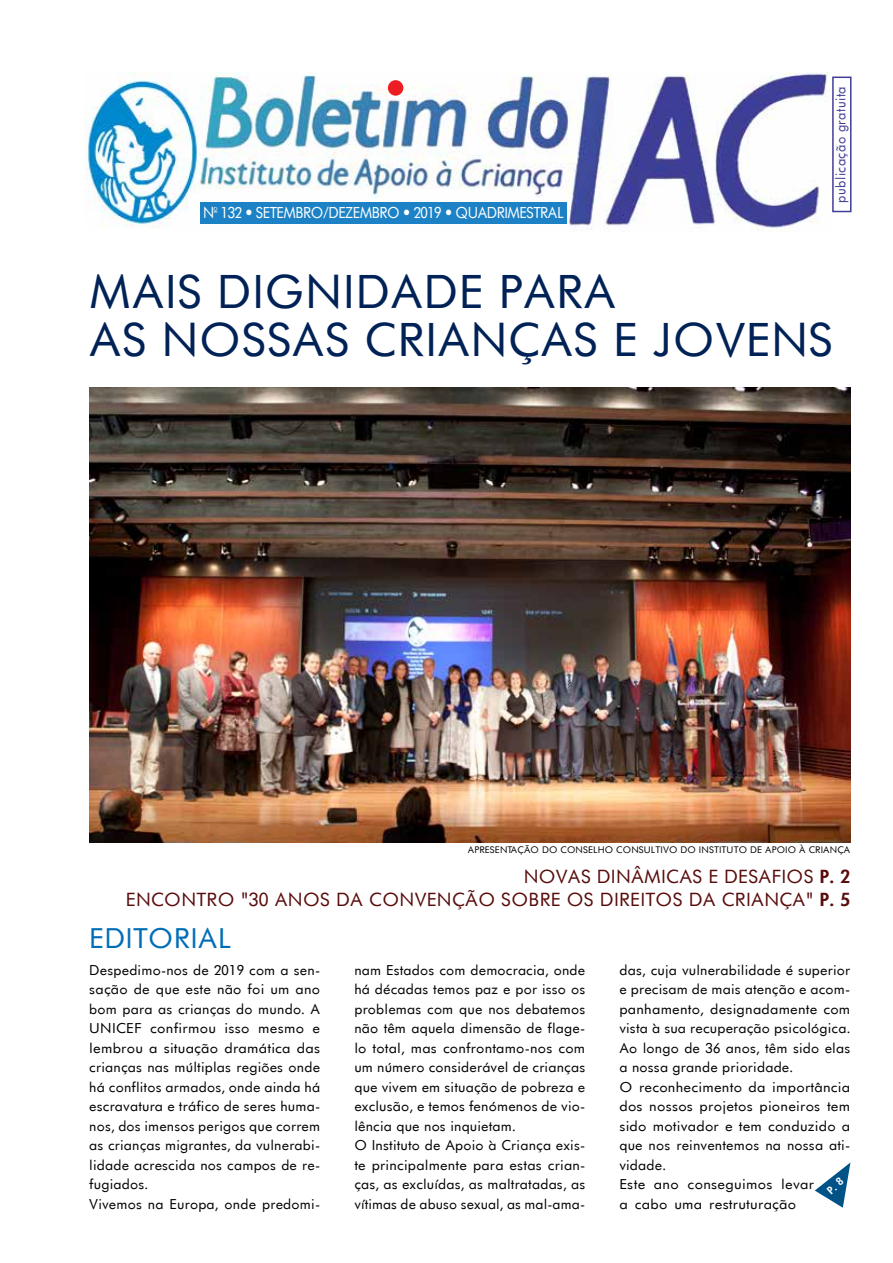
<style>
.page{position:relative;width:893px;height:1263px;background:#fff}
.page>*{position:absolute;margin:0;border:0;box-sizing:border-box;transform-origin:0 0}
.t1{font:45px "Futurist";color:#002257}
.t2{font:27px "Futurist";color:#006db7}
.t3{font:18px/22.5px "Futurist";letter-spacing:.005em;color:#590c0c;text-align:right}
.t4{font:15px "Futurist";letter-spacing:-.05em;color:#fff;scale:.9 1}
.t5{font:13.5px/19.5px "Futurist";color:#000}
.t6{font:13.5px "Futurist";letter-spacing:.025em;color:#3f3e97;scale:.9 1}
.t7{font:9px "Futurist";color:#000}
.s1{font-weight:700}
</style>
<div class="page">
<img style="left:90px;top:388px;width:760px;height:454px">
<img style="left:85px;top:72px;width:115px;height:156px">
<img style="left:200px;top:72px;width:630px;height:160px">
<div style="left:388px;top:80px;width:15px;height:16px;background:#ed1d24;border-radius:50%"></div>
<div style="left:200px;top:203px;width:367px;height:21px;background:#1c82c5"></div>
<div style="left:832px;top:77px;width:19px;height:135px;border:2px solid #3f3e97"></div>
<svg style="left:815px;top:1163px;width:35px;height:45px"></svg>
<p class="t4" style="left:203px;top:203px;width:402px">Nº 132 • SETEMBRO/DEZEMBRO • 2019 • QUADRIMESTRAL</p>
<p class="t6" style="left:832px;top:203px;width:131px;rotate:-90deg">publicação gratuita</p>
<h1 class="t1" style="left:89px;top:263px;width:29px">mais</h1>
<h1 class="t1" style="left:217px;top:263px;width:118px">dignidade</h1>
<h1 class="t1" style="left:498px;top:263px;width:57px">para</h1>
<h1 class="t1" style="left:89px;top:311px;width:104px">as nossas</h1>
<h1 class="t1" style="left:365px;top:311px;width:60px">crian</h1>
<h1 class="t1" style="left:508px;top:311px;width:266px">ças e jovens</h1>
<p class="t7" style="left:468px;top:844px;width:18px">Apresenta</p>
<p class="t7" style="left:517px;top:844px;width:33px">ção do</p>
<p class="t7" style="left:560px;top:844px;width:8px">Consel</p>
<p class="t7" style="left:598px;top:844px;width:26px">ho Consulti</p>
<p class="t7" style="left:663px;top:844px;width:26px">vo do</p>
<p class="t7" style="left:699px;top:844px;width:10px">Instituto</p>
<p class="t7" style="left:750px;top:844px;width:34px">de Apoio</p>
<p class="t7" style="left:799px;top:844px;width:16px">à Crian</p>
<p class="t7" style="left:837px;top:844px;width:14px">ça</p>
<h3 class="t3" style="left:126px;top:865px;width:726px">NOVAS DINÂMICAS E DESAFIOS <span class="s1">P. 2<br></span>ENCONTRO "30 ANOS DA CONVENÇÃO SOBRE OS DIREITOS DA CRIANÇA" <span class="s1">P. 5</span></h3>
<h2 class="t2" style="left:89px;top:921px;width:143px">Editorial</h2>
<p class="t5" style="left:89px;top:960px;width:233px">Despedimo-nos de 2019 com a sen&shy;sação de que este não foi um ano bom para as crianças do mundo. A<br>UNICEF confirmou isso mesmo e lembrou a situação dramática das crianças nas múltiplas regiões onde há conflitos armados, onde ainda há escravatura e tráfico de seres huma&shy;nos, dos imensos perigos que correm as crianças migrantes, da vulnerabi&shy;lidade acrescida nos campos de re&shy;fugiados.<br>Vivemos na Europa, onde predomi-</p>
<p class="t5" style="left:354px;top:960px;width:233px">nam Estados com democracia, onde há décadas temos paz e por isso os problemas com que nos debatemos não têm aquela dimensão de flage&shy;lo total, mas confrontamo-nos com um número considerável de crianças que vivem em situação de pobreza e exclusão, e temos fenómenos de vio&shy;lência que nos inquietam.<br>O Instituto de Apoio à Criança exis&shy;te principalmente para estas crian&shy;ças, as excluídas, as maltratadas, as vítimas de abuso sexual, as mal-ama-</p>
<p class="t5" style="left:619px;top:960px;width:233px">das, cuja vulnerabilidade é superior e precisam de mais atenção e acom&shy;panhamento, designadamente com vista à sua recuperação psicológica.<br>Ao longo de 36 anos, têm sido elas a nossa grande prioridade.<br>O reconhecimento da importância dos nossos projetos pioneiros tem sido motivador e tem conduzido a que nos reinventemos na nossa ati&shy;vidade.<br>Este ano conseguimos levar<br>a cabo uma restruturação</p>
</div>
